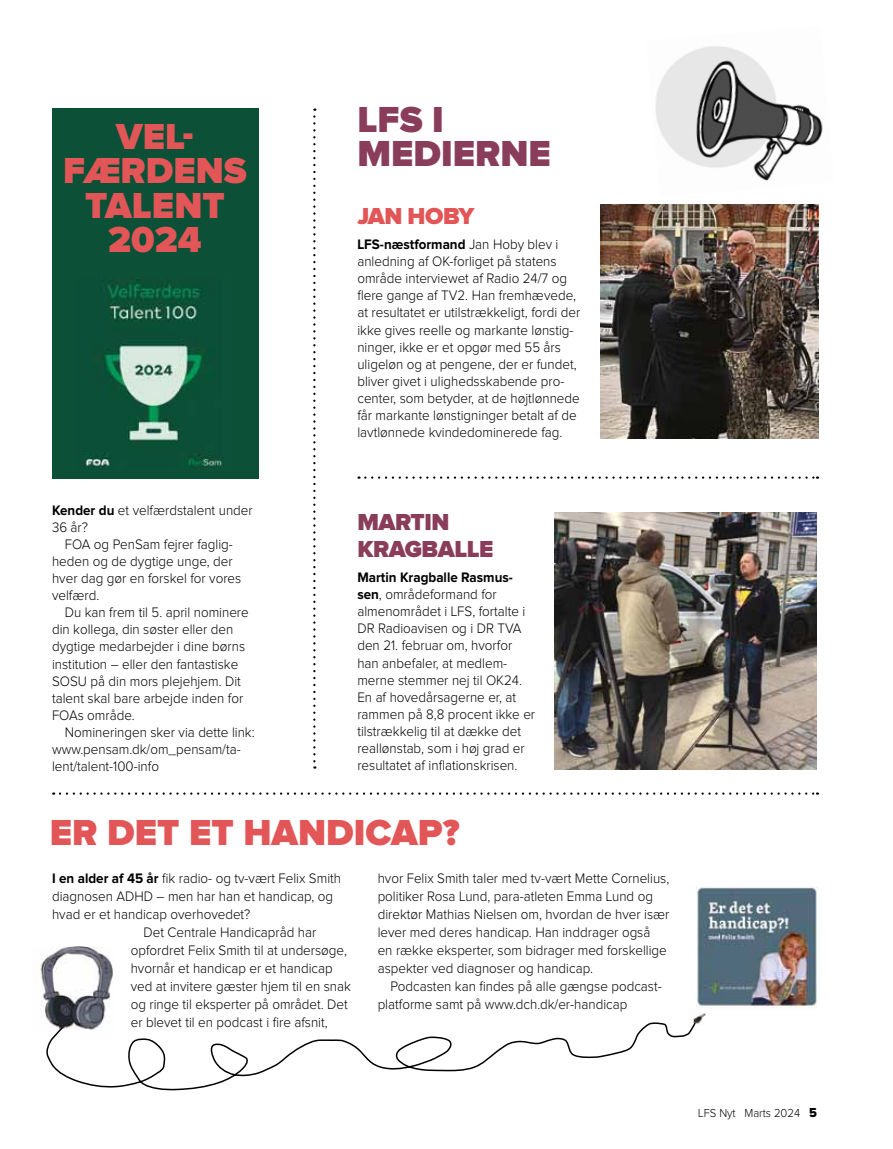
<style>
.page{position:relative;width:893px;height:1149px;background:#fff}
.page>*{position:absolute;margin:0;border:0;box-sizing:border-box;transform-origin:0 0}
.t1{font:900 37.5px/34.5px "Proxima Nova";color:#e25657;text-align:center}
.t2{font:900 37.5px/34.5px "Proxima Nova";color:#893d5a}
.t3{font:900 24px/27px "Proxima Nova";letter-spacing:-.02em;color:#893d5a}
.t4{font:900 24px "Proxima Nova";letter-spacing:-.02em;color:#e25657}
.t5{font:300 14.25px/17.1px "Proxima Nova";color:#000;scale:.94 1}
.t6{font:300 12px "Proxima Nova";color:#000;scale:.94 1}
.s1{font-weight:700}
.s2{font-family:"Proxima Nova Extrabld";font-weight:400;font-size:13.5px}
</style>
<div class="page">
<div style="left:52px;top:108px;width:207px;height:370px;background:#0b5037"></div>
<img style="left:83px;top:278px;width:139px;height:191px">
<svg style="left:313px;top:108px;width:2px;height:660px"></svg>
<img style="left:40px;top:946px;width:73px;height:74px">
<img style="left:697px;top:887px;width:120px;height:121px">
<svg style="left:46px;top:1020px;width:649px;height:70px"></svg>
<img style="left:688px;top:1013px;width:18px;height:12px">
<svg style="left:60px;top:792px;width:758px;height:2px"></svg>
<img style="left:655px;top:46px;width:168px;height:135px">
<img style="left:601px;top:204px;width:217px;height:234px">
<img style="left:554px;top:512px;width:263px;height:257px">
<svg style="left:359px;top:476px;width:459px;height:2px"></svg>
<h1 class="t1" style="left:63px;top:120px;width:185px">VEL-<br>FÆRDENS<br>TALENT<br>2024</h1>
<p class="t5" style="left:52px;top:501px;width:215px"><span class="s1">Kender du</span> et velfærdstalent under<br>36 år?</p>
<p class="t5" style="left:52px;top:536px;width:203px;text-indent:13px">FOA og PenSam fejrer faglig&shy;heden og de dygtige unge, der hver dag gør en forskel for vores velfærd.</p>
<p class="t5" style="left:52px;top:604px;width:211px;text-indent:13px">Du kan frem til 5. april nominere din kollega, din søster eller den dygtige medarbejder i dine børns institution – eller den fantastiske<br>SOSU på din mors plejehjem. Dit talent skal bare arbejde inden for<br>FOAs område.</p>
<p class="t5" style="left:52px;top:724px;width:217px;text-indent:13px">Nomineringen sker via dette link: www.pensam.dk/om_pensam/ta&shy;lent/talent-100-info</p>
<h1 class="t2" style="left:357px;top:103px;width:22px">LFS</h1>
<h1 class="t2" style="left:357px;top:103px;width:195px;text-indent:75px">I<br>MEDIERNE</h1>
<h2 class="t4" style="left:357px;top:205px;width:119px">JAN HOBY</h2>
<p class="t5" style="left:357px;top:236px;width:239px"><span class="s1">LFS-næstformand</span> Jan Hoby blev i anledning af OK-forliget på statens område interviewet af Radio 24/7 og flere gange af TV2. Han fremhævede, at resultatet er utilstrækkeligt, fordi der ikke gives reelle og markante lønstig&shy;ninger, ikke er et opgør med 55 års uligeløn og at pengene, der er fundet, bliver givet i ulighedsskabende pro&shy;center, som betyder, at de højtlønnede får markante lønstigninger betalt af de lavtlønnede kvindedominerede fag.</p>
<h2 class="t3" style="left:357px;top:509px;width:138px">MARTIN<br>KRAGBALLE</h2>
<p class="t5" style="left:357px;top:569px;width:191px"><span class="s1">Martin Kragballe Rasmus&shy;sen</span>, områdeformand for almenområdet i LFS, fortalte i<br>DR Radioavisen og i DR TVA den 21. februar om, hvorfor han anbefaler, at medlem&shy;merne stemmer nej til OK24.<br>En af hovedårsagerne er, at rammen på 8,8 procent ikke er tilstrækkelig til at dække det reallønstab, som i høj grad er resultatet af inflationskrisen.</p>
<h1 class="t1" style="left:50px;top:816px;width:411px">ER DET ET HANDICAP?</h1>
<p class="t5" style="left:52px;top:869px;width:309px"><span class="s1">I en alder af 45 år</span> fik radio- og tv-vært Felix Smith</p>
<p class="t5" style="left:52px;top:887px;width:301px">diagnosen ADHD – men har han et handicap, og</p>
<p class="t5" style="left:52px;top:905px;width:213px">hvad er et handicap overhovedet?</p>
<p class="t5" style="left:144px;top:923px;width:185px">Det Centrale Handicapråd har</p>
<p class="t5" style="left:131px;top:941px;width:232px">opfordret Felix Smith til at undersøge,</p>
<p class="t5" style="left:131px;top:959px;width:216px">hvornår et handicap er et handicap</p>
<p class="t5" style="left:131px;top:977px;width:236px">ved at invitere gæster hjem til en snak</p>
<p class="t5" style="left:131px;top:995px;width:232px">og ringe til eksperter på området. Det</p>
<p class="t5" style="left:131px;top:1013px;width:211px">er blevet til en podcast i fire afsnit,</p>
<p class="t5" style="left:378px;top:869px;width:312px;line-height:18px">hvor Felix Smith taler med tv-vært Mette Cornelius, politiker Rosa Lund, para-atleten Emma Lund og direktør Mathias Nielsen om, hvordan de hver især lever med deres handicap. Han inddrager også<br>en række eksperter, som bidrager med forskellige aspekter ved diagnoser og handicap.</p>
<p class="t5" style="left:378px;top:977px;width:304px;line-height:18px;text-indent:13px">Podcasten kan findes på alle gængse podcast&shy;platforme samt på www.dch.dk/er-handicap</p>
<p class="t6" style="left:698px;top:1107px;width:128px">LFS Nyt Marts 2024 <span class="s2">5</span></p>
</div>
